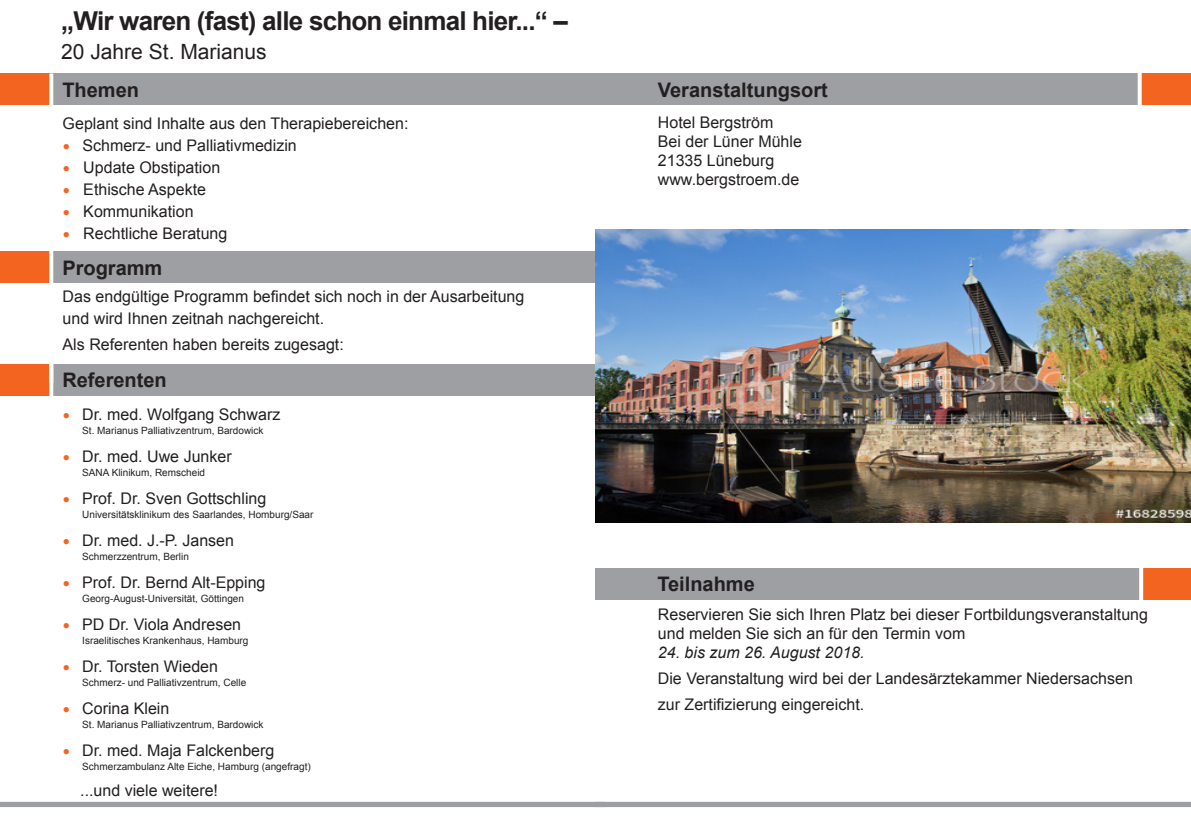
<style>
.page{position:relative;width:1191px;height:840px;background:#fff}
.page>*{position:absolute;margin:0;border:0;box-sizing:border-box;transform-origin:0 0}
.t1{font:700 26px "Arial";letter-spacing:-.03em;color:#231f20}
.t2{font:21px "Arial";color:#231f20}
.t3{font:700 20px "Arial";color:#231f20}
.t4{font:16px/19.2px "Arial";color:#231f20}
.t5{font:italic 16px "Arial";color:#231f20}
.t6{font:10px "Arial";color:#231f20}
.s1{font-family:"Minion Pro";font-size:20px;color:#f36421}
</style>
<div class="page">
<div style="left:0;top:73px;width:503px;height:32px;background:#f36421"></div>
<div style="left:595px;top:73px;width:596px;height:32px;background:#9d9fa2"></div>
<div style="left:595px;top:568px;width:596px;height:31px;background:#9d9fa2"></div>
<div style="left:0;top:364px;width:503px;height:31px;background:#f36421"></div>
<div style="left:595px;top:801px;width:596px;height:5px;background:#9d9fa2"></div>
<div style="left:0;top:801px;width:604px;height:5px;background:#9d9fa2"></div>
<div style="left:51px;top:73px;width:544px;height:32px;background:#9d9fa2"></div>
<div style="left:51px;top:364px;width:544px;height:31px;background:#9d9fa2"></div>
<svg style="left:49px;top:73px;width:4px;height:32px"></svg>
<div style="left:0;top:251px;width:503px;height:32px;background:#f36421"></div>
<div style="left:51px;top:251px;width:544px;height:32px;background:#9d9fa2"></div>
<hr style="left:49px;top:229px;width:4px;height:210px;background:#fff">
<div style="left:1141px;top:73px;width:50px;height:32px;background:#f36421"></div>
<div style="left:1141px;top:568px;width:50px;height:31px;background:#f36421"></div>
<svg style="left:1139px;top:568px;width:4px;height:32px"></svg>
<svg style="left:1137px;top:73px;width:4px;height:32px"></svg>
<img style="left:595px;top:229px;width:596px;height:293px">
<h1 class="t1" style="left:61px;top:3px;width:508px">„Wir waren (fast) alle schon einmal hier...“ –</h1>
<h2 class="t2" style="left:61px;top:38px;width:207px">20 Jahre St. Marianus</h2>
<p class="t3" style="left:62px;top:76px;width:78px">Themen</p>
<p class="t4" style="left:63px;top:114px;width:347px">Geplant sind Inhalte aus den Therapiebereichen:</p>
<p class="t4" style="left:63px;top:136px;width:236px"><span class="s1">•</span> Schmerz- und Palliativmedizin</p>
<p class="t4" style="left:63px;top:158px;width:159px"><span class="s1">•</span> Update Obstipation</p>
<p class="t4" style="left:63px;top:180px;width:145px"><span class="s1">•</span> Ethische Aspekte</p>
<p class="t4" style="left:63px;top:202px;width:132px"><span class="s1">•</span> Kommunikation</p>
<p class="t4" style="left:63px;top:224px;width:166px"><span class="s1">•</span> Rechtliche Beratung</p>
<p class="t3" style="left:62px;top:254px;width:102px">Programm</p>
<p class="t4" style="left:63px;top:285px;width:463px;line-height:22px">Das endgültige Programm befindet sich noch in der Ausarbeitung und wird Ihnen zeitnah nachgereicht.</p>
<p class="t4" style="left:63px;top:334px;width:283px">Als Referenten haben bereits zugesagt:</p>
<p class="t3" style="left:62px;top:367px;width:106px">Referenten</p>
<p class="t4" style="left:62px;top:404px;width:219px"><span class="s1">•</span> Dr. med. Wolfgang Schwarz</p>
<p class="t6" style="left:82px;top:423px;width:183px">St. Marianus Palliativzentrum, Bardowick</p>
<p class="t4" style="left:62px;top:446px;width:171px"><span class="s1">•</span> Dr. med. Uwe Junker</p>
<p class="t6" style="left:82px;top:465px;width:124px">SANA Klinikum, Remscheid</p>
<p class="t4" style="left:62px;top:488px;width:205px"><span class="s1">•</span> Prof. Dr. Sven Gottschling</p>
<p class="t6" style="left:82px;top:507px;width:233px">Universitätsklinikum des Saarlandes, Homburg/Saar</p>
<p class="t4" style="left:62px;top:530px;width:173px"><span class="s1">•</span> Dr. med. J.-P. Jansen</p>
<p class="t6" style="left:82px;top:549px;width:108px">Schmerzzentrum, Berlin</p>
<p class="t4" style="left:62px;top:572px;width:205px"><span class="s1">•</span> Prof. Dr. Bernd Alt-Epping</p>
<p class="t6" style="left:82px;top:591px;width:163px">Georg-August-Universität, Göttingen</p>
<p class="t4" style="left:62px;top:614px;width:180px"><span class="s1">•</span> PD Dr. Viola Andresen</p>
<p class="t6" style="left:82px;top:633px;width:168px">Israelitisches Krankenhaus, Hamburg</p>
<p class="t4" style="left:62px;top:656px;width:157px"><span class="s1">•</span> Dr. Torsten Wieden</p>
<p class="t6" style="left:82px;top:675px;width:165px">Schmerz- und Palliativzentrum, Celle</p>
<p class="t4" style="left:62px;top:698px;width:108px"><span class="s1">•</span> Corina Klein</p>
<p class="t6" style="left:82px;top:717px;width:183px">St. Marianus Palliativzentrum, Bardowick</p>
<p class="t4" style="left:62px;top:740px;width:213px"><span class="s1">•</span> Dr. med. Maja Falckenberg</p>
<p class="t6" style="left:82px;top:759px;width:230px">Schmerzambulanz Alte Eiche, Hamburg (angefragt)</p>
<p class="t4" style="left:80px;top:780px;width:139px">...und viele weitere!</p>
<p class="t3" style="left:658px;top:76px;width:172px">Veranstaltungsort</p>
<p class="t4" style="left:658px;top:113px;width:146px">Hotel Bergström<br>Bei der Lüner Mühle<br>21335 Lüneburg www.bergstroem.de</p>
<p class="t3" style="left:657px;top:570px;width:99px">Teilnahme</p>
<p class="t4" style="left:658px;top:604px;width:491px">Reservieren Sie sich Ihren Platz bei dieser Fortbildungsveranstaltung und melden Sie sich an für den Termin vom</p>
<p class="t5" style="left:658px;top:641px;width:208px">24. bis zum 26. August 2018.</p>
<p class="t4" style="left:658px;top:665px;width:476px;line-height:26px">Die Veranstaltung wird bei der Landesärztekammer Niedersachsen zur Zertifizierung eingereicht.</p>
</div>
